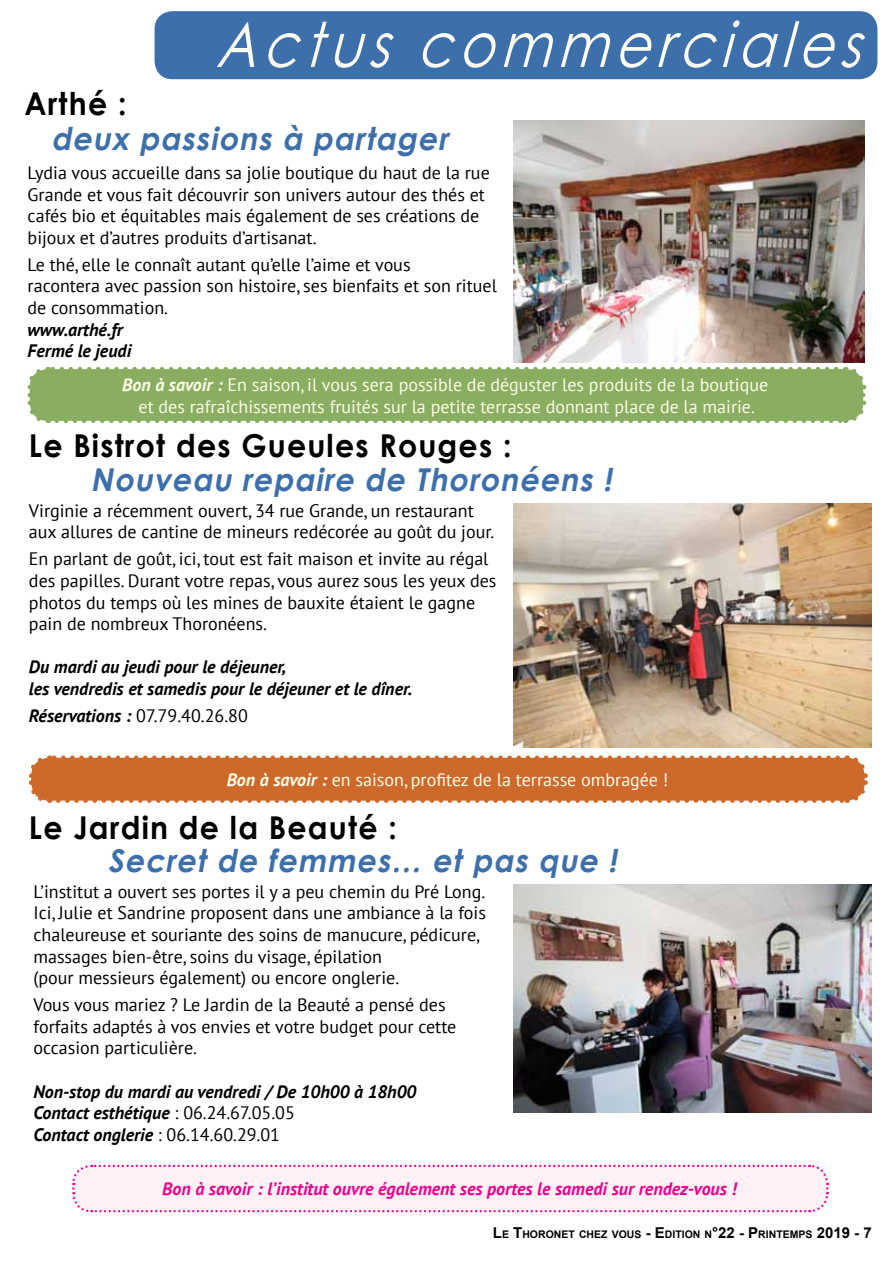
<style>
.page{position:relative;width:893px;height:1263px;background:#fff}
.page>*{position:absolute;margin:0;border:0;box-sizing:border-box;transform-origin:0 0}
.t1{font:italic 62.1px "Century Gothic";color:#fffef2;scale:.87 1}
.t2{font:italic 700 31.5px "Century Gothic";color:#3d6faa;scale:.95 1}
.t3{font:700 31.5px "Century Gothic";letter-spacing:.04em;color:#000;scale:.95 1}
.t4{font:18px/21.6px "PT Sans";color:#000}
.t5{font:italic 700 18px/21.6px "PT Sans";color:#000}
.t6{font:18px/21.6px "PT Sans";color:#fcfee8;text-align:center}
.t7{font:italic 700 18px "PT Sans";color:#ec008c}
.t8{font:700 10.5px "Arial";color:#000}
.s1{font-weight:700;font-style:italic}
.s2{font-weight:400;font-style:normal}
.s3{font-size:15px}
</style>
<div class="page">
<div style="left:155px;top:11px;width:722px;height:68px;background:#3d6faa;border-radius:18px"></div>
<div style="left:30px;top:369px;width:833px;height:52px;background:#8aad61;border-radius:18px"></div>
<svg style="left:27px;top:395px;width:22px;height:29px"></svg>
<svg style="left:57px;top:401px;width:810px;height:23px"></svg>
<svg style="left:845px;top:366px;width:22px;height:29px"></svg>
<svg style="left:27px;top:366px;width:809px;height:23px"></svg>
<img style="left:513px;top:503px;width:359px;height:245px">
<svg style="left:72px;top:1164px;width:757px;height:49px"></svg>
<img style="left:513px;top:120px;width:351px;height:242px">
<svg style="left:29px;top:755px;width:839px;height:48px;background:#d0753c"></svg>
<img style="left:513px;top:884px;width:359px;height:228px">
<h1 class="t1" style="left:216px;top:7px;width:765px">Actus commerciales</h1>
<h2 class="t3" style="left:24px;top:83px;width:109px">Arthé :</h2>
<h2 class="t2" style="left:51px;top:118px;width:426px">deux passions à partager</h2>
<p class="t4" style="left:28px;top:161px;width:464px">Lydia vous accueille dans sa jolie boutique du haut de la rue Grande et vous fait découvrir son univers autour des thés et cafés bio et équitables mais également de ses créations de bijoux et d’autres produits d’artisanat.</p>
<p class="t4" style="left:28px;top:253px;width:471px">Le thé, elle le connaît autant qu’elle l’aime et vous<br>racontera avec passion son histoire, ses bienfaits et son rituel de consommation.</p>
<p class="t5" style="left:28px;top:318px;width:105px">www.arthé.fr<br>Fermé le jeudi</p>
<p class="t6" style="left:122px;top:373px;width:647px"><span class="s1">Bon à savoir :</span> En saison, il vous sera possible de déguster les produits de la boutique et des rafraîchissements fruités sur la petite terrasse donnant place de la mairie.</p>
<h2 class="t3" style="left:29px;top:426px;width:509px">Le Bistrot des Gueules Rouges :</h2>
<h2 class="t2" style="left:91px;top:460px;width:557px">Nouveau repaire de Thoronéens !</h2>
<p class="t4" style="left:29px;top:499px;width:467px">Virginie a récemment ouvert, 34 rue Grande, un restaurant aux allures de cantine de mineurs redécorée au goût du jour.</p>
<p class="t4" style="left:29px;top:548px;width:469px">En parlant de goût, ici, tout est fait maison et invite au régal des papilles. Durant votre repas, vous aurez sous les yeux des photos du temps où les mines de bauxite étaient le gagne pain de nombreux Thoronéens.</p>
<p class="t5" style="left:29px;top:656px;width:385px">Du mardi au jeudi pour le déjeuner,<br>les vendredis et samedis pour le déjeuner et le dîner.</p>
<p class="t4" style="left:29px;top:704px;width:220px"><span class="s1">Réservations :</span> 07.79.40.26.80</p>
<p class="t6" style="left:227px;top:768px;width:443px"><span class="s1">Bon à savoir :</span> en saison, profitez de la terrasse ombragée !</p>
<h2 class="t3" style="left:29px;top:808px;width:389px">Le Jardin de la Beauté :</h2>
<h2 class="t2" style="left:108px;top:841px;width:544px">Secret de femmes… et pas que !</h2>
<p class="t4" style="left:33px;top:880px;width:454px">L’institut a ouvert ses portes il y a peu chemin du Pré Long.<br>Ici, Julie et Sandrine proposent dans une ambiance à la fois chaleureuse et souriante des soins de manucure, pédicure, massages bien-être, soins du visage, épilation<br>(pour messieurs également) ou encore onglerie.</p>
<p class="t4" style="left:33px;top:994px;width:424px">Vous vous mariez ? Le Jardin de la Beauté a pensé des forfaits adaptés à vos envies et votre budget pour cette occasion particulière.</p>
<p class="t5" style="left:33px;top:1080px;width:384px">Non-stop du mardi au vendredi / De 10h00 à 18h00<br>Contact esthétique <span class="s2">: 06.24.67.05.05<br></span>Contact onglerie <span class="s2">: 06.14.60.29.01</span></p>
<p class="t7" style="left:162px;top:1177px;width:576px">Bon à savoir : l’institut ouvre également ses portes le samedi sur rendez-vous !</p>
<p class="t8" style="left:493px;top:1227px;width:380px"><span class="s3">L</span>E <span class="s3">T</span>HORONET CHEZ VOUS <span class="s3">- E</span>DITION N<span class="s3">°22 - P</span>RINTEMPS <span class="s3">2019 - 7</span></p>
</div>
